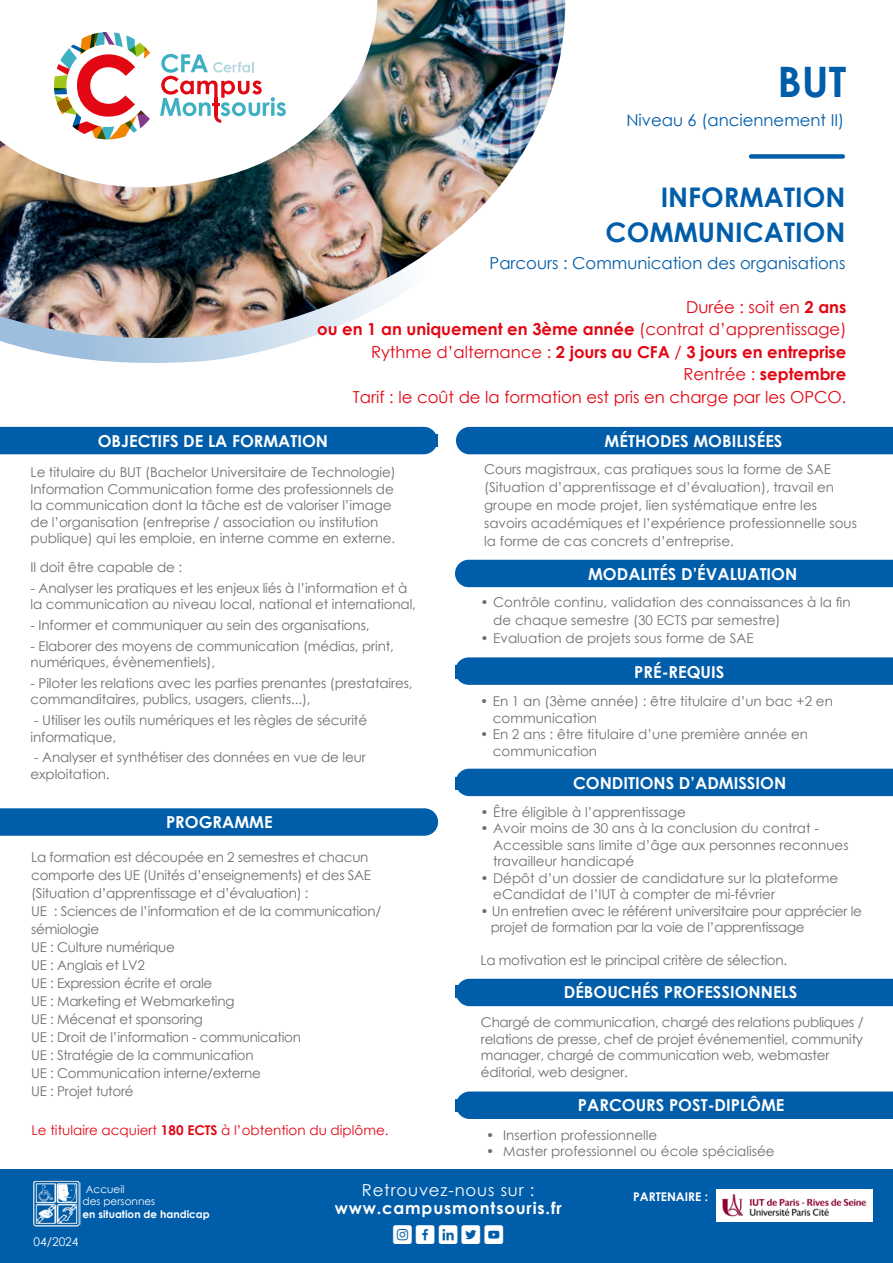
<style>
.page{position:relative;width:893px;height:1263px;background:#fff}
.page>*{position:absolute;margin:0;border:0;box-sizing:border-box;transform-origin:0 0}
.t1{font:700 42px "Century Gothic";color:#005da9}
.t2{font:700 27px/34.5px "Century Gothic";color:#005da9;text-align:right}
.t3{font:16.65px "Social Shapes";letter-spacing:.16em;color:#fff}
.t4{font:16.5px/22.5px "Century Gothic";color:#e30613;text-align:right}
.t5{font:700 16.5px "Century Gothic";color:#fff}
.t6{font:16.5px "Century Gothic";color:#005da9}
.t7{font:700 16.5px "Century Gothic";letter-spacing:.05em;color:#fff}
.t8{font:16.5px "Century Gothic";letter-spacing:.05em;color:#fff}
.t9{font:13.5px/16.5px "Century Gothic";letter-spacing:-.01em;color:#706f6f}
.t10{font:13.5px "Century Gothic";color:#e30613}
.t11{font:700 12px "Century Gothic";color:#fff}
.t12{font:12px "Century Gothic";color:#fff}
.t13{font:700 10.5px "Century Gothic";color:#fff}
.t14{font:10.5px/12.6px "Century Gothic";color:#fff}
.s1{font-weight:700}
</style>
<div class="page">
<svg style="left:7px;top:343px;width:284px;height:20px"></svg>
<img style="left:0;top:0;width:566px;height:343px">
<div style="left:0;top:427px;width:436px;height:27px;background:#005da9"></div>
<div style="left:0;top:434px;width:437px;height:13px;background:#005da9"></div>
<div style="left:455px;top:560px;width:438px;height:27px;background:#005da9"></div>
<div style="left:469px;top:567px;width:424px;height:13px;background:#005da9"></div>
<svg style="left:456px;top:657px;width:437px;height:28px;background:#0c65ad"></svg>
<div style="left:455px;top:665px;width:438px;height:14px;background:#005da9"></div>
<div style="left:457px;top:979px;width:436px;height:27px;background:#005da9"></div>
<div style="left:456px;top:985px;width:437px;height:13px;background:#005da9"></div>
<div style="left:455px;top:769px;width:438px;height:27px;background:#005da9"></div>
<div style="left:455px;top:776px;width:438px;height:13px;background:#005da9"></div>
<svg style="left:456px;top:1091px;width:437px;height:28px;background:#0b64ac"></svg>
<div style="left:456px;top:1099px;width:437px;height:12px;background:#005da9"></div>
<div style="left:456px;top:427px;width:437px;height:27px;background:#005da9"></div>
<div style="left:469px;top:434px;width:424px;height:13px;background:#005da9"></div>
<svg style="left:0;top:808px;width:438px;height:28px;background:#0661ab"></svg>
<div style="left:0;top:1169px;width:893px;height:94px;background:#005da9"></div>
<img style="left:33px;top:1180px;width:47px;height:47px">
<img style="left:716px;top:1190px;width:157px;height:32px">
<div style="left:751px;top:154px;width:92px;height:5px;background:#005da9"></div>
<h1 class="t1" style="left:777px;top:50px;width:70px">BUT</h1>
<p class="t6" style="left:626px;top:108px;width:219px">Niveau 6 (anciennement II)</p>
<h2 class="t2" style="left:606px;top:179px;width:241px">INFORMATION<br>COMMUNICATION</h2>
<p class="t6" style="left:490px;top:251px;width:357px">Parcours : Communication des organisations</p>
<p class="t4" style="left:317px;top:295px;width:531px">Durée : soit en <span class="s1">2 ans<br>ou en 1 an uniquement en 3ème année</span> (contrat d’apprentissage)<br>Rythme d’alternance : <span class="s1">2 jours au CFA</span> / <span class="s1">3 jours en entreprise </span>Rentrée : <span class="s1">septembre<br></span>Tarif : le coût de la formation est pris en charge par les OPCO.</p>
<p class="t5" style="left:98px;top:428px;width:232px">OBJECTIFS DE LA FORMATION</p>
<p class="t9" style="left:31px;top:464px;width:367px">Le titulaire du BUT (Bachelor Universitaire de Technologie)<br>Information Communication forme des professionnels de la communication dont la tâche est de valoriser l’image de l’organisation (entreprise / association ou institution publique) qui les emploie, en interne comme en externe.</p>
<p class="t9" style="left:31px;top:558px;width:153px">Il doit être capable de :</p>
<p class="t9" style="left:31px;top:579px;width:387px">- Analyser les pratiques et les enjeux liés à l’information et à la communication au niveau local, national et international,</p>
<p class="t9" style="left:31px;top:616px;width:340px">- Informer et communiquer au sein des organisations,</p>
<p class="t9" style="left:31px;top:637px;width:365px">- Elaborer des moyens de communication (médias, print, numériques, évènementiels),</p>
<p class="t9" style="left:31px;top:674px;width:383px">- Piloter les relations avec les parties prenantes (prestataires, commanditaires, publics, usagers, clients...),</p>
<p class="t9" style="left:31px;top:712px;width:338px">- Utiliser les outils numériques et les règles de sécurité informatique,</p>
<p class="t9" style="left:31px;top:749px;width:337px">- Analyser et synthétiser des données en vue de leur exploitation.</p>
<p class="t5" style="left:166px;top:810px;width:108px">PROGRAMME</p>
<p class="t9" style="left:31px;top:848px;width:352px;line-height:18px">La formation est découpée en 2 semestres et chacun comporte des UE (Unités d’enseignements) et des SAE (Situation d’apprentissage et d’évaluation) :<br>UE : Sciences de l’information et de la communication/ sémiologie<br>UE : Culture numérique<br>UE : Anglais et LV2<br>UE : Expression écrite et orale<br>UE : Marketing et Webmarketing<br>UE : Mécenat et sponsoring<br>UE : Droit de l’information - communication<br>UE : Stratégie de la communication<br>UE : Communication interne/externe<br>UE : Projet tutoré</p>
<p class="t10" style="left:32px;top:1120px;width:358px">Le titulaire acquiert <span class="s1">180 ECTS</span> à l’obtention du diplôme.</p>
<p class="t5" style="left:605px;top:428px;width:179px">MÉTHODES MOBILISÉES</p>
<p class="t9" style="left:484px;top:460px;width:374px;line-height:18px">Cours magistraux, cas pratiques sous la forme de SAE (Situation d’apprentissage et d’évaluation), travail en groupe en mode projet, lien systématique entre les savoirs académiques et l’expérience professionnelle sous la forme de cas concrets d’entreprise.</p>
<p class="t5" style="left:588px;top:561px;width:211px">MODALITÉS D’ÉVALUATION</p>
<p class="t9" style="left:493px;top:593px;width:359px;line-height:18px;text-indent:-13px">• Contrôle continu, validation des connaissances à la fin de chaque semestre (30 ECTS par semestre)</p>
<p class="t9" style="left:481px;top:629px;width:275px">• Evaluation de projets sous forme de SAE</p>
<p class="t5" style="left:634px;top:659px;width:92px">PRÉ-REQUIS</p>
<p class="t9" style="left:493px;top:693px;width:342px;text-indent:-13px">• En 1 an (3ème année) : être titulaire d’un bac +2 en communication</p>
<p class="t9" style="left:493px;top:726px;width:317px;text-indent:-13px">• En 2 ans : être titulaire d’une première année en communication</p>
<p class="t5" style="left:573px;top:770px;width:215px">CONDITIONS D’ADMISSION</p>
<p class="t9" style="left:480px;top:803px;width:207px">• Être éligible à l’apprentissage</p>
<p class="t9" style="left:493px;top:820px;width:357px;text-indent:-13px">• Avoir moins de 30 ans à la conclusion du contrat -<br>Accessible sans limite d’âge aux personnes reconnues travailleur handicapé</p>
<p class="t9" style="left:493px;top:869px;width:346px;text-indent:-13px">• Dépôt d’un dossier de candidature sur la plateforme eCandidat de l’IUT à compter de mi-février</p>
<p class="t9" style="left:491px;top:902px;width:372px;text-indent:-10px">• Un entretien avec le référent universitaire pour apprécier le projet de formation par la voie de l’apprentissage</p>
<p class="t9" style="left:480px;top:952px;width:308px">La motivation est le principal critère de sélection.</p>
<p class="t5" style="left:564px;top:979px;width:235px">DÉBOUCHÉS PROFESSIONNELS</p>
<p class="t9" style="left:481px;top:1014px;width:384px">Chargé de communication, chargé des relations publiques / relations de presse, chef de projet événementiel, community manager, chargé de communication web, webmaster éditorial, web designer.</p>
<p class="t5" style="left:578px;top:1093px;width:208px">PARCOURS POST-DIPLÔME</p>
<p class="t9" style="left:486px;top:1126px;width:173px">• Insertion professionnelle</p>
<p class="t9" style="left:486px;top:1143px;width:290px">• Master professionnel ou école spécialisée</p>
<p class="t14" style="left:82px;top:1182px;width:74px;text-indent:3px">Accueil<br>des personnes</p>
<p class="t13" style="left:82px;top:1206px;width:129px">en situation de handicap</p>
<p class="t8" style="left:362px;top:1178px;width:174px">Retrouvez-nous sur :</p>
<p class="t7" style="left:335px;top:1195px;width:229px">www.campusmontsouris.fr</p>
<p class="t12" style="left:33px;top:1233px;width:47px">04/2024</p>
<p class="t3" style="left:392px;top:1228px;width:113px">dFjÕù</p>
<p class="t11" style="left:633px;top:1188px;width:76px">PARTENAIRE :</p>
</div>
